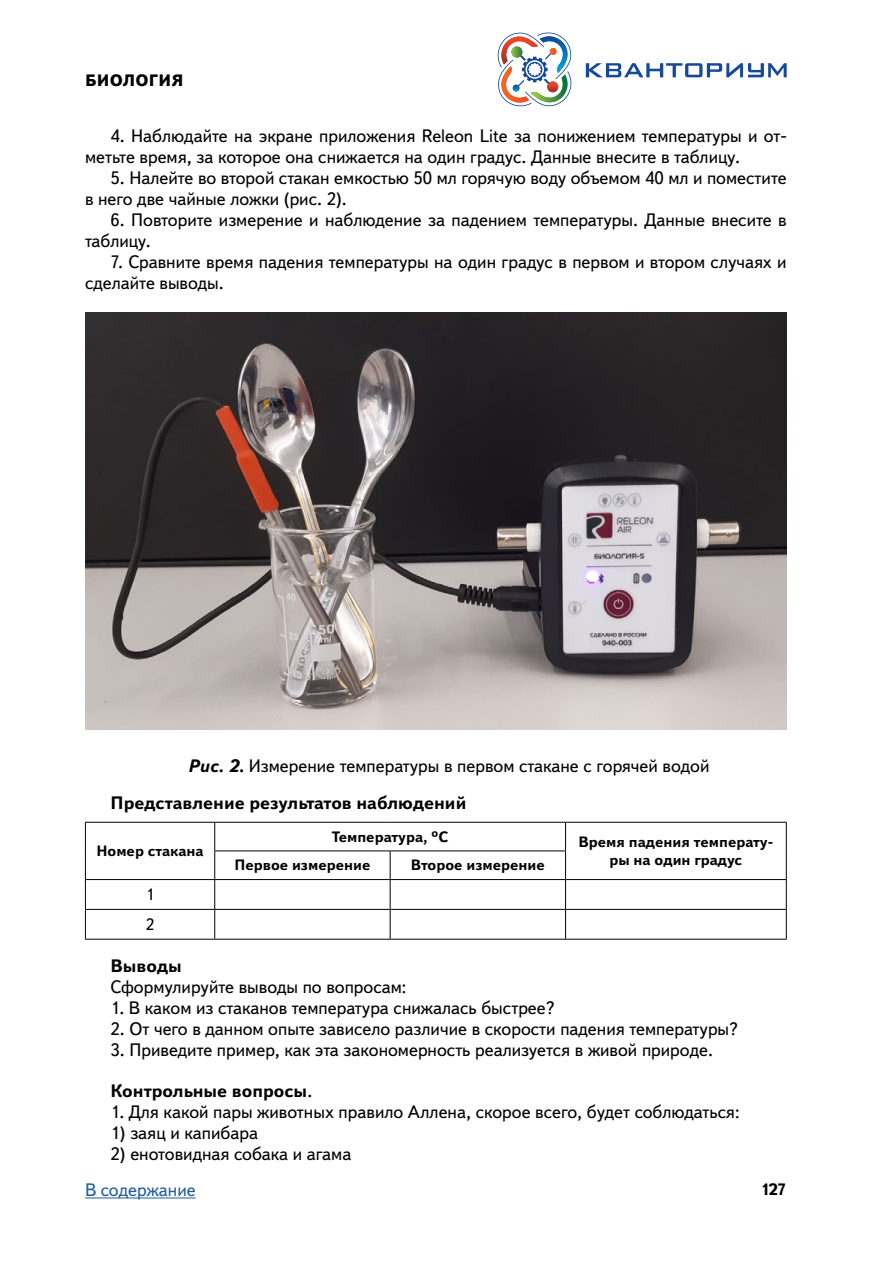
<style>
.page{position:relative;width:893px;height:1263px;background:#fff}
.page>*{position:absolute;margin:0;border:0;box-sizing:border-box;transform-origin:0 0}
.Основной{font:18px/21px "Textbook New";color:#000}
.Основной-2{font:700 18px "Textbook New";color:#000}
.t1{font:18px "Textbook New";color:#215e9e}
.t2{font:800 16.5px "Textbook New";letter-spacing:.01em;color:#000}
.t3{font:700 16.5px "Textbook New";color:#000}
.Таблица_по_Центру{font:16.5px "Textbook New";color:#000}
.Таблица_Головка{font:700 15px "Textbook New";color:#000}
.s1{font-weight:700;font-style:italic}
.s2{font-weight:400}
</style>
<div class="page">
<hr style="left:85px;top:1197px;width:111px;height:1px;background:#215e9e">
<svg style="left:498px;top:32px;width:74px;height:74px"></svg>
<svg style="left:586px;top:63px;width:201px;height:14px"></svg>
<img style="left:85px;top:313px;width:702px;height:417px">
<hr style="left:85px;top:909px;width:130px;height:1px;background:#000">
<hr style="left:85px;top:939px;width:130px;height:1px;background:#000">
<hr style="left:215px;top:909px;width:175px;height:1px;background:#000">
<hr style="left:215px;top:939px;width:175px;height:1px;background:#000">
<hr style="left:390px;top:909px;width:176px;height:1px;background:#000">
<hr style="left:390px;top:939px;width:176px;height:1px;background:#000">
<hr style="left:566px;top:909px;width:221px;height:1px;background:#000">
<hr style="left:566px;top:939px;width:221px;height:1px;background:#000">
<hr style="left:85px;top:822px;width:130px;height:1px;background:#000">
<svg style="left:85px;top:823px;width:1px;height:116px"></svg>
<hr style="left:85px;top:879px;width:130px;height:1px;background:#000">
<hr style="left:215px;top:822px;width:175px;height:1px;background:#000">
<hr style="left:390px;top:822px;width:176px;height:1px;background:#000">
<hr style="left:566px;top:822px;width:221px;height:1px;background:#000">
<svg style="left:786px;top:823px;width:1px;height:116px"></svg>
<hr style="left:566px;top:879px;width:221px;height:1px;background:#000">
<hr style="left:214px;top:850px;width:176px;height:1px;background:#000">
<svg style="left:214px;top:823px;width:1px;height:116px"></svg>
<hr style="left:215px;top:879px;width:175px;height:1px;background:#000">
<hr style="left:390px;top:850px;width:176px;height:1px;background:#000">
<svg style="left:390px;top:851px;width:1px;height:88px"></svg>
<svg style="left:565px;top:823px;width:1px;height:116px"></svg>
<hr style="left:390px;top:879px;width:176px;height:1px;background:#000">
<p class="t2" style="left:85px;top:70px;width:100px">БИОЛОГИЯ</p>
<p class="Основной" style="left:85px;top:125px;width:703px;text-indent:26px">4. Наблюдайте на экране приложения Releon Lite за понижением температуры и от&shy;метьте время, за которое она снижается на один градус. Данные внесите в таблицу.</p>
<p class="Основной" style="left:85px;top:167px;width:703px;text-indent:26px">5. Налейте во второй стакан емкостью 50 мл горячую воду объемом 40 мл и поместите в него две чайные ложки (рис. 2).</p>
<p class="Основной" style="left:85px;top:209px;width:703px;text-indent:26px">6. Повторите измерение и наблюдение за падением температуры. Данные внесите в таблицу.</p>
<p class="Основной" style="left:85px;top:251px;width:703px;text-indent:26px">7. Сравните время падения температуры на один градус в первом и втором случаях и сделайте выводы.</p>
<p class="Основной" style="left:188px;top:755px;width:523px"><span class="s1">Рис. 2.</span> Измерение температуры в первом стакане с горячей водой</p>
<p class="Основной-2" style="left:111px;top:792px;width:357px">Представление результатов наблюдений</p>
<p class="Таблица_Головка" style="left:96px;top:841px;width:109px">Номер стакана</p>
<p class="Таблица_Головка" style="left:332px;top:827px;width:118px">Температура, ºС</p>
<p class="Таблица_Головка" style="left:578px;top:832px;width:196px">Время падения температу-</p>
<p class="Таблица_Головка" style="left:234px;top:856px;width:138px">Первое измерение</p>
<p class="Таблица_Головка" style="left:609px;top:850px;width:135px">ры на один градус</p>
<p class="Таблица_Головка" style="left:411px;top:856px;width:136px">Второе измерение</p>
<p class="Таблица_по_Центру" style="left:146px;top:884px;width:10px">1</p>
<p class="Таблица_по_Центру" style="left:146px;top:914px;width:10px">2</p>
<p class="Основной-2" style="left:111px;top:955px;width:73px">Выводы</p>
<p class="Основной" style="left:111px;top:976px;width:297px">Сформулируйте выводы по вопросам:</p>
<p class="Основной" style="left:111px;top:997px;width:446px">1. В каком из стаканов температура снижалась быстрее?</p>
<p class="Основной" style="left:111px;top:1018px;width:629px">2. От чего в данном опыте зависело различие в скорости падения температуры?</p>
<p class="Основной" style="left:111px;top:1039px;width:604px">3. Приведите пример, как эта закономерность реализуется в живой природе.</p>
<p class="Основной-2" style="left:111px;top:1079px;width:203px">Контрольные вопросы<span class="s2">.</span></p>
<p class="Основной" style="left:111px;top:1101px;width:630px">1. Для какой пары животных правило Аллена, скорое всего, будет соблюдаться:</p>
<p class="Основной" style="left:111px;top:1122px;width:149px">1) заяц и капибара</p>
<p class="Основной" style="left:111px;top:1143px;width:242px">2) енотовидная собака и агама</p>
<p class="t1" style="left:85px;top:1179px;width:112px">В содержание</p>
<p class="t3" style="left:761px;top:1179px;width:27px">127</p>
</div>
